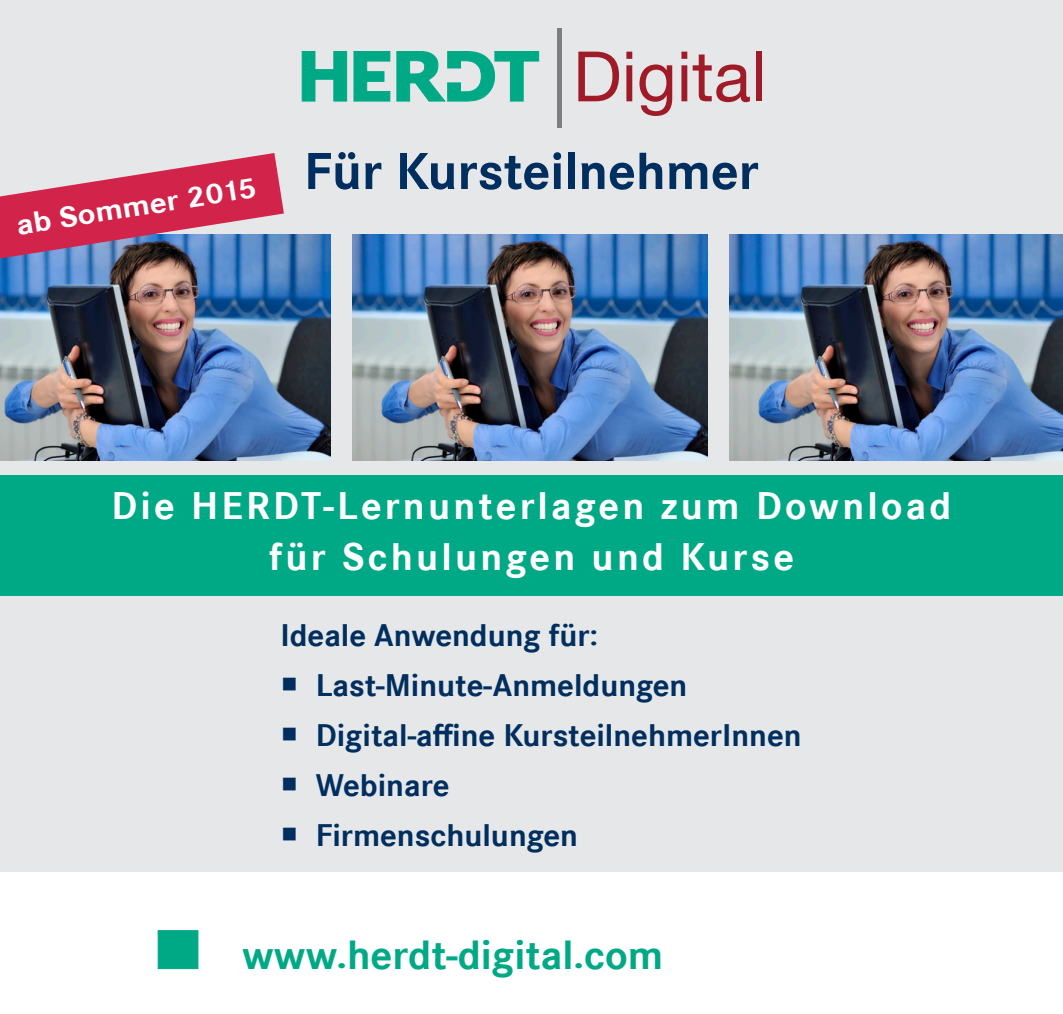
<style>
.page{position:relative;width:1063px;height:1014px;background:#fff}
.page>*{position:absolute;margin:0;border:0;box-sizing:border-box;transform-origin:0 0}
.t1{font:700 54px "Corporate S";color:#002e5e}
.t2{font:700 42.5px "Corporate S";color:#00a985}
.t3{font:700 40px/50px "Corporate S";letter-spacing:.08em;color:#fff;text-align:center}
.Absatzformat_2{font:700 32.5px "Corporate S";color:#002e5e}
.t4{font:700 30px "Corporate S";color:#fff;scale:1.1 1}
</style>
<div class="page">
<div style="left:0;top:0;width:1063px;height:871px;background:#e6e7e9"></div>
<svg style="left:578px;top:52px;width:41px;height:49px"></svg>
<div style="left:626px;top:65px;width:6px;height:36px;background:#a01b28"></div>
<div style="left:626px;top:52px;width:6px;height:7px;background:#a01b28"></div>
<svg style="left:639px;top:64px;width:33px;height:52px"></svg>
<div style="left:681px;top:65px;width:6px;height:36px;background:#a01b28"></div>
<div style="left:681px;top:52px;width:6px;height:7px;background:#a01b28"></div>
<svg style="left:693px;top:55px;width:57px;height:47px"></svg>
<div style="left:756px;top:52px;width:6px;height:49px;background:#a01b28"></div>
<svg style="left:302px;top:51px;width:45px;height:50px"></svg>
<svg style="left:354px;top:51px;width:36px;height:50px"></svg>
<svg style="left:397px;top:51px;width:142px;height:50px"></svg>
<div style="left:557px;top:29px;width:5px;height:99px;background:#7c7e81"></div>
<img style="left:0;top:234px;width:330px;height:227px">
<img style="left:730px;top:234px;width:333px;height:227px">
<img style="left:353px;top:234px;width:354px;height:227px">
<div style="left:158px;top:930px;width:40px;height:38px;background:#00a985;border:1px solid #00a985"></div>
<div style="left:0;top:475px;width:1063px;height:120px;background:#00a985"></div>
<svg style="left:0;top:153px;width:284px;height:105px"></svg>
<p class="t4" style="left:14px;top:208px;width:222px;rotate:-9deg">ab Sommer 2015</p>
<p class="t1" style="left:304px;top:140px;width:456px">Für Kursteilnehmer</p>
<p class="t3" style="left:112px;top:482px;width:841px">Die HERDT-Lernunterlagen zum Download für Schulungen und Kurse</p>
<p class="Absatzformat_2" style="left:280px;top:616px;width:319px">Ideale Anwendung für:</p>
<p class="Absatzformat_2" style="left:316px;top:666px;width:373px">Last-Minute-Anmeldungen</p>
<p class="Absatzformat_2" style="left:316px;top:716px;width:487px">Digital-affine KursteilnehmerInnen</p>
<p class="Absatzformat_2" style="left:316px;top:766px;width:135px">Webinare</p>
<p class="Absatzformat_2" style="left:316px;top:816px;width:264px">Firmenschulungen</p>
<p class="t2" style="left:242px;top:930px;width:423px">www.herdt-digital.com</p>
</div>
